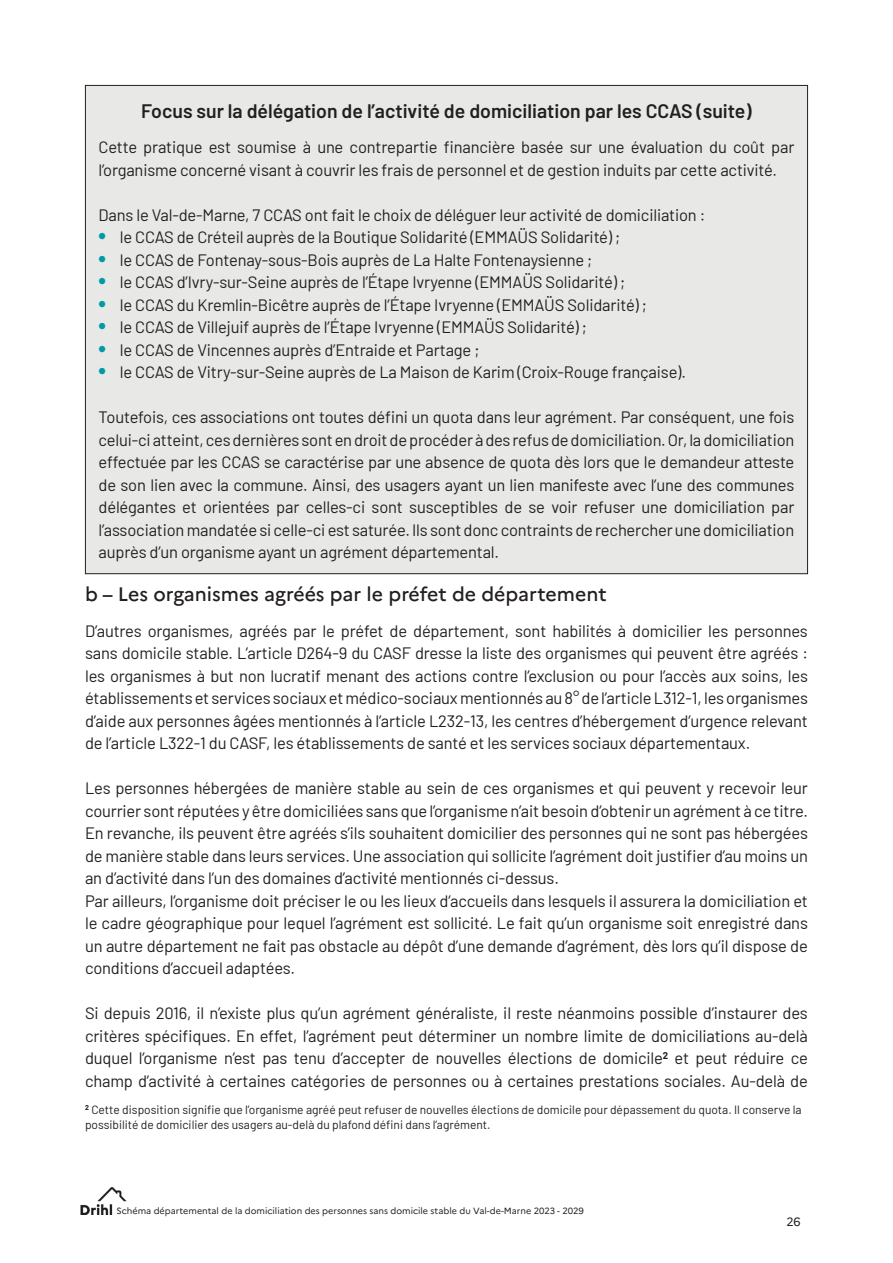
<style>
.page{position:relative;width:893px;height:1263px;background:#fff}
.page>*{position:absolute;margin:0;border:0;box-sizing:border-box;transform-origin:0 0}
.Intertitre_2{font:600 19.5px "Barlow";color:#231f20}
.Intertitre_2-2{font:500 19.5px "Marianne";color:#231f20}
.Texte_courant{font:16.5px/22.5px "Barlow";letter-spacing:-.01em;color:#231f20;text-align:justify}
.Note_de_bas_de_page{font:12px/14.4px "Barlow";color:#231f20}
.t1{font:12px "Marianne";color:#231f20}
.t2{font:9px "Marianne";color:#231f20}
.s1{font-weight:700;font-stretch:semi-condensed;font-size:24px;color:#009ba5}
</style>
<div class="page">
<img style="left:81px;top:1187px;width:46px;height:27px">
<div style="left:85px;top:85px;width:722px;height:489px;background:#e8e9e7"></div>
<p class="Intertitre_2" style="left:141px;top:97px;width:612px">Focus sur la délégation de l’activité de domiciliation par les CCAS (suite)</p>
<p class="Texte_courant" style="left:99px;top:135px;width:697px">Cette pratique est soumise à une contrepartie financière basée sur une évaluation du coût par l’organisme concerné visant à couvrir les frais de personnel et de gestion induits par cette activité.</p>
<p class="Texte_courant" style="left:99px;top:202px;width:608px">Dans le Val-de-Marne, 7 CCAS ont fait le choix de déléguer leur activité de domiciliation :</p>
<p class="Texte_courant" style="left:99px;top:225px;width:523px"><span class="s1">•</span> le CCAS de Créteil auprès de la Boutique Solidarité (EMMAÜS Solidarité) ;</p>
<p class="Texte_courant" style="left:99px;top:247px;width:495px"><span class="s1">•</span> le CCAS de Fontenay-sous-Bois auprès de La Halte Fontenaysienne ;</p>
<p class="Texte_courant" style="left:99px;top:270px;width:528px"><span class="s1">•</span> le CCAS d’Ivry-sur-Seine auprès de l’Étape Ivryenne (EMMAÜS Solidarité) ;</p>
<p class="Texte_courant" style="left:99px;top:292px;width:550px"><span class="s1">•</span> le CCAS du Kremlin-Bicêtre auprès de l’Étape Ivryenne (EMMAÜS Solidarité) ;</p>
<p class="Texte_courant" style="left:99px;top:315px;width:490px"><span class="s1">•</span> le CCAS de Villejuif auprès de l’Étape Ivryenne (EMMAÜS Solidarité) ;</p>
<p class="Texte_courant" style="left:99px;top:337px;width:382px"><span class="s1">•</span> le CCAS de Vincennes auprès d’Entraide et Partage ;</p>
<p class="Texte_courant" style="left:99px;top:360px;width:589px"><span class="s1">•</span> le CCAS de Vitry-sur-Seine auprès de La Maison de Karim (Croix-Rouge française).</p>
<p class="Texte_courant" style="left:99px;top:405px;width:697px">Toutefois, ces associations ont toutes défini un quota dans leur agrément. Par conséquent, une fois celui-ci atteint, ces dernières sont en droit de procéder à des refus de domiciliation. Or, la domiciliation effectuée par les CCAS se caractérise par une absence de quota dès lors que le demandeur atteste de son lien avec la commune. Ainsi, des usagers ayant un lien manifeste avec l’une des communes délégantes et orientées par celles-ci sont susceptibles de se voir refuser une domiciliation par l’association mandatée si celle-ci est saturée. Ils sont donc contraints de rechercher une domiciliation auprès d’un organisme ayant un agrément départemental.</p>
<p class="Intertitre_2-2" style="left:85px;top:579px;width:523px">b – Les organismes agréés par le préfet de département</p>
<p class="Texte_courant" style="left:85px;top:618px;width:724px">D’autres organismes, agréés par le préfet de département, sont habilités à domicilier les personnes sans domicile stable. L’article D264-9 du CASF dresse la liste des organismes qui peuvent être agréés : les organismes à but non lucratif menant des actions contre l’exclusion ou pour l’accès aux soins, les établissements et services sociaux et médico-sociaux mentionnés au 8° de l’article L312-1, les organismes d’aide aux personnes âgées mentionnés à l’article L232-13, les centres d’hébergement d’urgence relevant de l’article L322-1 du CASF, les établissements de santé et les services sociaux départementaux.</p>
<p class="Texte_courant" style="left:85px;top:776px;width:724px">Les personnes hébergées de manière stable au sein de ces organismes et qui peuvent y recevoir leur courrier sont réputées y être domiciliées sans que l’organisme n’ait besoin d’obtenir un agrément à ce titre.<br>En revanche, ils peuvent être agréés s’ils souhaitent domicilier des personnes qui ne sont pas hébergées de manière stable dans leurs services. Une association qui sollicite l’agrément doit justifier d’au moins un an d’activité dans l’un des domaines d’activité mentionnés ci-dessus.</p>
<p class="Texte_courant" style="left:85px;top:888px;width:724px">Par ailleurs, l’organisme doit préciser le ou les lieux d’accueils dans lesquels il assurera la domiciliation et le cadre géographique pour lequel l’agrément est sollicité. Le fait qu’un organisme soit enregistré dans un autre département ne fait pas obstacle au dépôt d’une demande d’agrément, dès lors qu’il dispose de conditions d’accueil adaptées.</p>
<p class="Texte_courant" style="left:85px;top:1001px;width:724px">Si depuis 2016, il n’existe plus qu’un agrément généraliste, il reste néanmoins possible d’instaurer des critères spécifiques. En effet, l’agrément peut déterminer un nombre limite de domiciliations au-delà duquel l’organisme n’est pas tenu d’accepter de nouvelles élections de domicile<sup>2</sup> et peut réduire ce champ d’activité à certaines catégories de personnes ou à certaines prestations sociales. Au-delà de</p>
<p class="Note_de_bas_de_page" style="left:85px;top:1102px;width:718px"><sup>2</sup> Cette disposition signifie que l’organisme agréé peut refuser de nouvelles élections de domicile pour dépassement du quota. Il conserve la possibilité de domicilier des usagers au-delà du plafond défini dans l’agrément.</p>
<p class="t2" style="left:117px;top:1204px;width:469px">Schéma départemental de la domiciliation des personnes sans domicile stable du Val-de-Marne 2023 - 2029</p>
<p class="t1" style="left:786px;top:1213px;width:16px">26</p>
</div>
